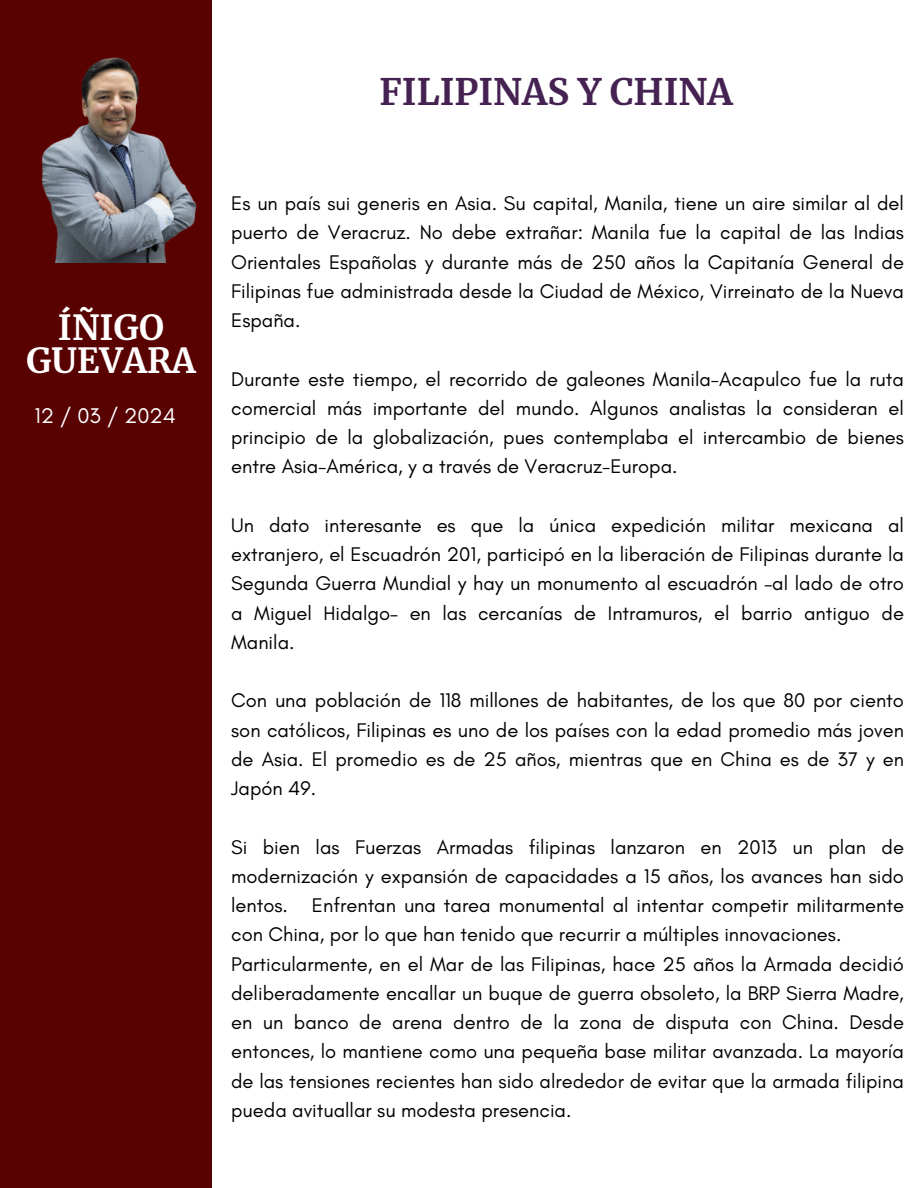
<style>
.page{position:relative;width:918px;height:1188px;background:#fff}
.page>*{position:absolute;margin:0;border:0;box-sizing:border-box;transform-origin:0 0}
.t1{font:700 36.15px "Merriweather";color:#452252}
.t2{font:700 34.2px/32.8px "Merriweather";color:#fff;text-align:center}
.t3{font:21.6px "Glacial Indifference";color:#fff}
.t4{font:20.1px/29.2px "Glacial Indifference";color:#000;text-align:justify}
</style>
<div class="page">
<div style="left:0;top:0;width:211px;height:1188px;background:#590202"></div>
<img style="left:41px;top:52px;width:171px;height:210px">
<p class="t1" style="left:379px;top:69px;width:355px">FILIPINAS Y CHINA</p>
<p class="t2" style="left:26px;top:312px;width:171px">ÍÑIGO<br>GUEVARA</p>
<p class="t3" style="left:35px;top:402px;width:143px">12 / 03 / 2024</p>
<p class="t4" style="left:231px;top:188px;width:674px">Es un país sui generis en Asia. Su capital, Manila, tiene un aire similar al del puerto de Veracruz. No debe extrañar: Manila fue la capital de las Indias Orientales Españolas y durante más de 250 años la Capitanía General de Filipinas fue administrada desde la Ciudad de México, Virreinato de la Nueva España.</p>
<h1 class="t4" style="left:231px;top:364px;width:674px">Durante este tiempo, el recorrido de galeones Manila-Acapulco fue la ruta comercial más importante del mundo. Algunos analistas la consideran el principio de la globalización, pues contemplaba el intercambio de bienes entre Asia-América, y a través de Veracruz-Europa.</h1>
<h1 class="t4" style="left:231px;top:510px;width:674px">Un dato interesante es que la única expedición militar mexicana al extranjero, el Escuadrón 201, participó en la liberación de Filipinas durante la Segunda Guerra Mundial y hay un monumento al escuadrón –al lado de otro a Miguel Hidalgo– en las cercanías de Intramuros, el barrio antiguo de Manila.</h1>
<p class="t4" style="left:231px;top:686px;width:674px">Con una población de 118 millones de habitantes, de los que 80 por ciento son católicos, Filipinas es uno de los países con la edad promedio más joven de Asia. El promedio es de 25 años, mientras que en China es de 37 y en Japón 49.</p>
<p class="t4" style="left:231px;top:832px;width:674px">Si bien las Fuerzas Armadas filipinas lanzaron en 2013 un plan de modernización y expansión de capacidades a 15 años, los avances han sido lentos. Enfrentan una tarea monumental al intentar competir militarmente con China, por lo que han tenido que recurrir a múltiples innovaciones.</p>
<p class="t4" style="left:231px;top:949px;width:674px">Particularmente, en el Mar de las Filipinas, hace 25 años la Armada decidió deliberadamente encallar un buque de guerra obsoleto, la BRP Sierra Madre, en un banco de arena dentro de la zona de disputa con China. Desde entonces, lo mantiene como una pequeña base militar avanzada. La mayoría de las tensiones recientes han sido alrededor de evitar que la armada filipina pueda avituallar su modesta presencia.</p>
</div>
